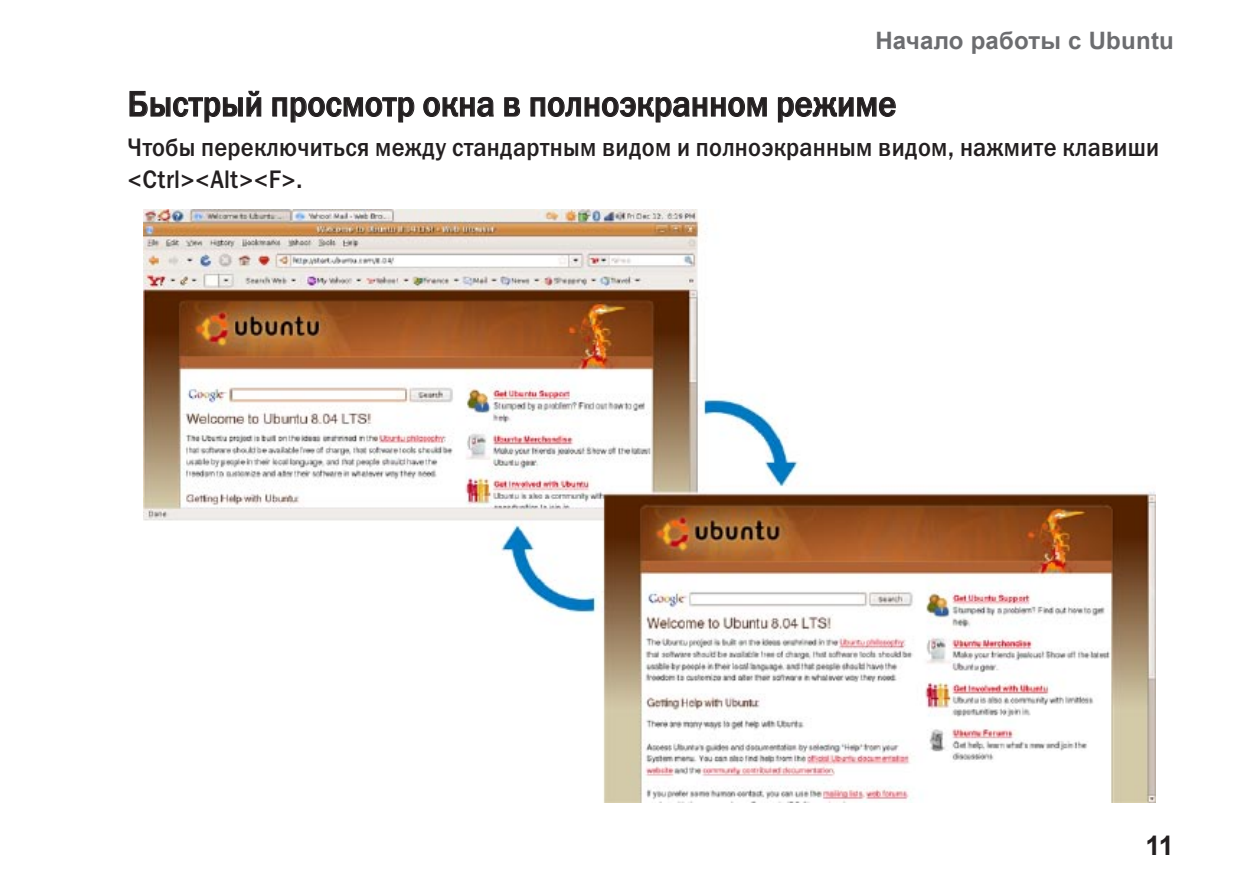
<style>
.page{position:relative;width:1259px;height:893px;background:#fff}
.page>*{position:absolute;margin:0;border:0;box-sizing:border-box;transform-origin:0 0}
.t1{font:36px "Franklin Gothic Medium C";color:#231f20;scale:.9 1}
.t2{font:700 27px "Arial";color:#231f20}
.t3{font:25.5px/31.5px "Franklin Gothic Medium C";letter-spacing:.01em;color:#231f20;scale:.9 1}
.t4{font:700 24px "Arial";letter-spacing:.01em;color:#6c6d70}
</style>
<div class="page">
<svg style="left:129px;top:90px;width:132px;height:33px"></svg>
<svg style="left:272px;top:97px;width:142px;height:26px"></svg>
<svg style="left:423px;top:96px;width:71px;height:21px"></svg>
<svg style="left:504px;top:97px;width:16px;height:20px"></svg>
<svg style="left:530px;top:96px;width:237px;height:27px"></svg>
<svg style="left:778px;top:97px;width:118px;height:26px"></svg>
<img style="left:143px;top:210px;width:1012px;height:592px">
<p class="t4" style="left:875px;top:25px;width:300px">Начало работы с Ubuntu</p>
<h1 class="t1" style="left:128px;top:84px;width:856px">Быстрый просмотр окна в полноэкранном режиме</h1>
<p class="t3" style="left:128px;top:131px;width:1147px">Чтобы переключиться между стандартным видом и полноэкранным видом, нажмите клавиши &lt;Ctrl&gt;&lt;Alt&gt;&lt;F&gt;.</p>
<p class="t2" style="left:1145px;top:827px;width:30px">11</p>
</div>
